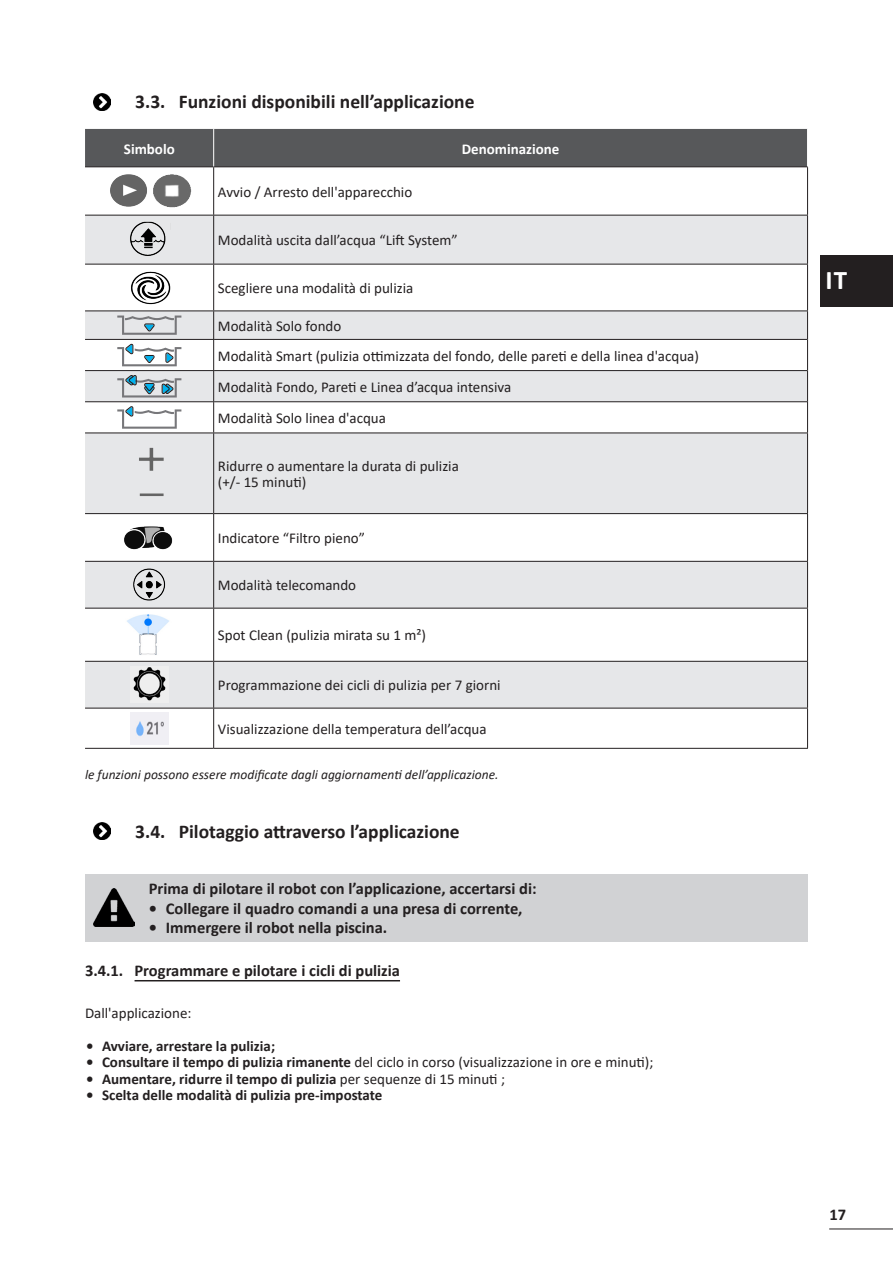
<style>
.page{position:relative;width:893px;height:1263px;background:#fff}
.page>*{position:absolute;margin:0;border:0;box-sizing:border-box;transform-origin:0 0}
.t1{font:700 27px "Calibri";color:#fff}
.t2{font:700 19.5px "Calibri";color:#231f20}
.Encadré_Warning{font:700 16.5px "Calibri";color:#231f20}
.Texte_Normal{font:15px "Calibri";color:#231f20}
.t3{font:700 15px "Calibri";color:#231f20}
.Titres_tableaux{font:700 15px "Calibri";color:#fff}
.t4{font:italic 13.5px "Calibri";color:#231f20}
.s1{font-weight:700}
.s2{font-weight:400}
</style>
<div class="page">
<hr style="left:829px;top:1228px;width:64px;height:1px;background:#231f20">
<hr style="left:135px;top:980px;width:265px;height:1px;background:#231f20">
<img style="left:94px;top:94px;width:17px;height:17px">
<div style="left:85px;top:129px;width:722px;height:37px;background:#57585a"></div>
<svg style="left:85px;top:216px;width:722px;height:492px;fill:#e6e7e9"></svg>
<hr style="left:213px;top:167px;width:1px;height:48px;background:#231f20">
<hr style="left:807px;top:167px;width:1px;height:48px;background:#231f20">
<hr style="left:85px;top:215px;width:129px;height:1px;background:#231f20">
<hr style="left:214px;top:215px;width:594px;height:1px;background:#231f20">
<hr style="left:213px;top:215px;width:1px;height:49px;background:#231f20">
<hr style="left:807px;top:215px;width:1px;height:49px;background:#231f20">
<hr style="left:213px;top:514px;width:1px;height:47px;background:#231f20">
<hr style="left:807px;top:514px;width:1px;height:47px;background:#231f20">
<hr style="left:214px;top:748px;width:594px;height:1px;background:#231f20">
<hr style="left:85px;top:370px;width:129px;height:1px;background:#231f20">
<hr style="left:85px;top:401px;width:129px;height:1px;background:#231f20">
<hr style="left:213px;top:340px;width:1px;height:30px;background:#231f20">
<hr style="left:807px;top:339px;width:1px;height:32px;background:#231f20">
<hr style="left:213px;top:371px;width:1px;height:30px;background:#231f20">
<hr style="left:807px;top:371px;width:1px;height:31px;background:#231f20">
<hr style="left:213px;top:402px;width:1px;height:31px;background:#231f20">
<hr style="left:807px;top:402px;width:1px;height:31px;background:#231f20">
<hr style="left:213px;top:433px;width:1px;height:80px;background:#231f20">
<hr style="left:807px;top:433px;width:1px;height:80px;background:#231f20">
<hr style="left:85px;top:166px;width:129px;height:1px;background:#231f20">
<hr style="left:214px;top:166px;width:594px;height:1px;background:#231f20">
<hr style="left:85px;top:433px;width:129px;height:1px;background:#231f20">
<hr style="left:214px;top:433px;width:594px;height:1px;background:#231f20">
<hr style="left:85px;top:513px;width:129px;height:1px;background:#231f20">
<hr style="left:214px;top:513px;width:594px;height:1px;background:#231f20">
<hr style="left:85px;top:561px;width:129px;height:1px;background:#231f20">
<hr style="left:214px;top:561px;width:594px;height:1px;background:#231f20">
<hr style="left:213px;top:562px;width:1px;height:46px;background:#231f20">
<hr style="left:807px;top:562px;width:1px;height:46px;background:#231f20">
<hr style="left:85px;top:608px;width:129px;height:1px;background:#231f20">
<hr style="left:214px;top:608px;width:594px;height:1px;background:#231f20">
<hr style="left:213px;top:608px;width:1px;height:53px;background:#231f20">
<hr style="left:807px;top:608px;width:1px;height:53px;background:#231f20">
<hr style="left:85px;top:661px;width:129px;height:1px;background:#231f20">
<hr style="left:214px;top:661px;width:594px;height:1px;background:#231f20">
<hr style="left:213px;top:662px;width:1px;height:46px;background:#231f20">
<hr style="left:807px;top:662px;width:1px;height:46px;background:#231f20">
<hr style="left:85px;top:708px;width:129px;height:1px;background:#231f20">
<hr style="left:214px;top:708px;width:594px;height:1px;background:#231f20">
<hr style="left:213px;top:708px;width:1px;height:40px;background:#231f20">
<hr style="left:807px;top:708px;width:1px;height:40px;background:#231f20">
<hr style="left:85px;top:748px;width:129px;height:1px;background:#231f20">
<hr style="left:213px;top:129px;width:1px;height:37px;background:#fff">
<hr style="left:214px;top:370px;width:593px;height:1px;background:#231f20">
<hr style="left:214px;top:401px;width:593px;height:1px;background:#231f20">
<img style="left:110px;top:174px;width:82px;height:34px">
<img style="left:128px;top:219px;width:43px;height:41px">
<svg style="left:85px;top:264px;width:723px;height:102px"></svg>
<svg style="left:117px;top:375px;width:64px;height:22px"></svg>
<svg style="left:117px;top:406px;width:64px;height:23px"></svg>
<img style="left:130px;top:437px;width:42px;height:72px">
<img style="left:121px;top:518px;width:57px;height:39px">
<img style="left:130px;top:566px;width:39px;height:38px">
<img style="left:126px;top:612px;width:47px;height:45px">
<img style="left:130px;top:667px;width:39px;height:36px">
<img style="left:130px;top:712px;width:39px;height:32px">
<img style="left:94px;top:823px;width:17px;height:17px">
<div style="left:85px;top:873px;width:55px;height:68px;background:#d1d2d4"></div>
<div style="left:140px;top:873px;width:668px;height:68px;background:#d1d2d4"></div>
<img style="left:94px;top:888px;width:41px;height:39px">
<div style="left:821px;top:255px;width:72px;height:51px;background:#231f20"></div>
<p class="t2" style="left:135px;top:88px;width:341px">3.3. Funzioni disponibili nell’applicazione</p>
<p class="Titres_tableaux" style="left:124px;top:138px;width:52px">Simbolo</p>
<p class="Titres_tableaux" style="left:462px;top:138px;width:99px">Denominazione</p>
<p class="Texte_Normal" style="left:218px;top:181px;width:196px">Avvio / Arresto dell'apparecchio</p>
<p class="Texte_Normal" style="left:218px;top:230px;width:241px">Modalità uscita dall’acqua “Lift System”</p>
<p class="Texte_Normal" style="left:218px;top:278px;width:197px">Scegliere una modalità di pulizia</p>
<p class="Texte_Normal" style="left:218px;top:315px;width:125px">Modalità Solo fondo</p>
<p class="Texte_Normal" style="left:218px;top:345px;width:483px">Modalità Smart (pulizia ottimizzata del fondo, delle pareti e della linea d'acqua)</p>
<p class="Texte_Normal" style="left:218px;top:376px;width:295px">Modalità Fondo, Pareti e Linea d’acqua intensiva</p>
<p class="Texte_Normal" style="left:218px;top:408px;width:170px">Modalità Solo linea d'acqua</p>
<p class="Texte_Normal" style="left:218px;top:455px;width:242px">Ridurre o aumentare la durata di pulizia</p>
<p class="Texte_Normal" style="left:218px;top:472px;width:90px">(+/- 15 minuti)</p>
<p class="Texte_Normal" style="left:218px;top:528px;width:149px">Indicatore “Filtro pieno”</p>
<p class="Texte_Normal" style="left:218px;top:575px;width:140px">Modalità telecomando</p>
<p class="Texte_Normal" style="left:218px;top:625px;width:210px">Spot Clean (pulizia mirata su 1 m²)</p>
<p class="Texte_Normal" style="left:218px;top:675px;width:284px">Programmazione dei cicli di pulizia per 7 giorni</p>
<p class="Texte_Normal" style="left:218px;top:718px;width:270px">Visualizzazione della temperatura dell’acqua</p>
<p class="t4" style="left:85px;top:765px;width:415px">le funzioni possono essere modificate dagli aggiornamenti dell’applicazione.</p>
<p class="t2" style="left:135px;top:817px;width:326px">3.4. Pilotaggio attraverso l’applicazione</p>
<p class="Encadré_Warning" style="left:149px;top:877px;width:389px">Prima di pilotare il robot con l’applicazione, accertarsi di:</p>
<p class="Encadré_Warning" style="left:149px;top:896px;width:375px">• Collegare il quadro comandi a una presa di corrente,</p>
<p class="Encadré_Warning" style="left:149px;top:916px;width:240px">• Immergere il robot nella piscina.</p>
<p class="Encadré_Warning" style="left:85px;top:959px;width:317px">3.4.1. Programmare e pilotare i cicli di pulizia</p>
<p class="Texte_Normal" style="left:85px;top:1002px;width:108px">Dall'applicazione:</p>
<p class="t3" style="left:86px;top:1035px;width:191px">• Avviare, arrestare la pulizia;</p>
<p class="Texte_Normal" style="left:86px;top:1052px;width:569px"><span class="s1">• Consultare il tempo di pulizia rimanente</span> del ciclo in corso (visualizzazione in ore e minuti);</p>
<p class="t3" style="left:86px;top:1068px;width:420px">• Aumentare, ridurre il tempo di pulizia <span class="s2">per sequenze di 15 minuti ;</span></p>
<p class="t3" style="left:86px;top:1085px;width:298px">• Scelta delle modalità di pulizia pre-impostate</p>
<h1 class="t1" style="left:825px;top:261px;width:23px">IT</h1>
<p class="Encadré_Warning" style="left:829px;top:1203px;width:18px">17</p>
</div>
